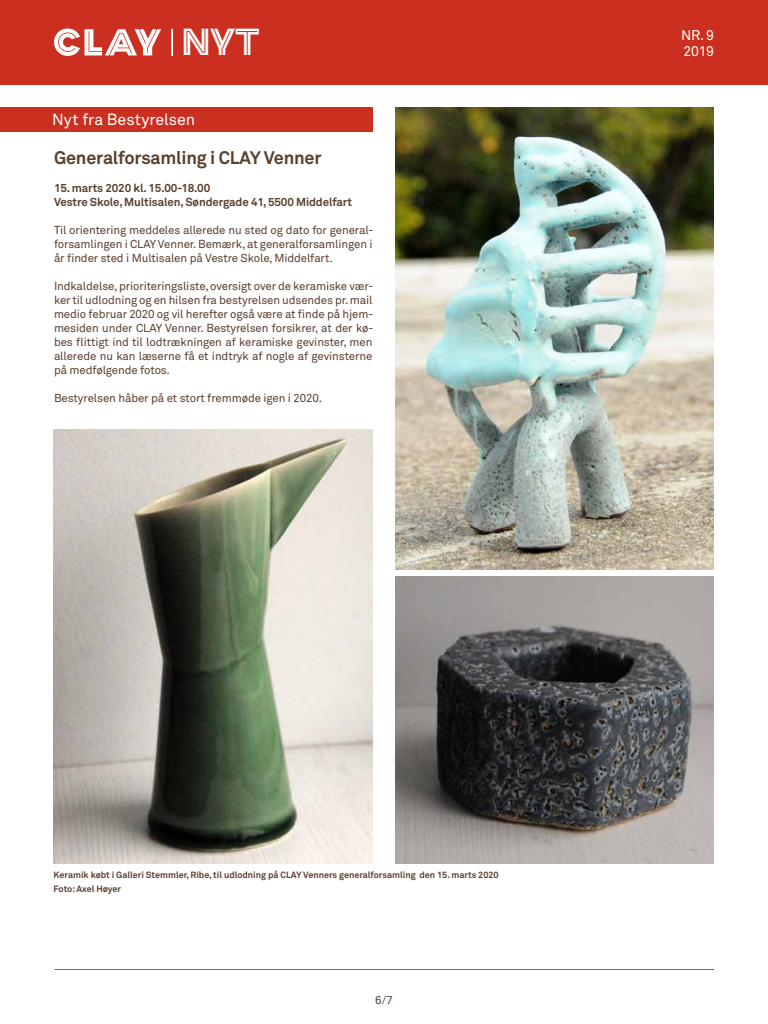
<style>
.page{position:relative;width:768px;height:1024px;background:#fff}
.page>*{position:absolute;margin:0;border:0;box-sizing:border-box;transform-origin:0 0}
.t1{font:35.1px "Clay";color:#fff}
.t2{font:700 18px "Akkurat";letter-spacing:-.01em;color:#5a3e2e}
.t3{font:16px "Akkurat";color:#fff}
.t4{font:14px/16px "Akkurat";letter-spacing:-.015em;color:#fff}
.t5{font:11.5px/14px "Akkurat";letter-spacing:-.01em;color:#5a3e2e;text-align:justify}
.t6{font:700 11.5px/14px "Akkurat";letter-spacing:-.01em;color:#5a3e2e}
.t7{font:700 9px/14px "Akkurat";color:#5a3e2e}
</style>
<div class="page">
<div style="left:0;top:0;width:768px;height:85px;background:#cb2f20"></div>
<svg style="left:54px;top:29px;width:107px;height:27px"></svg>
<div style="left:171px;top:29px;width:2px;height:27px;border:1px solid #fff"></div>
<hr style="left:54px;top:969px;width:660px;height:1px;background:#a65254">
<div style="left:0;top:108px;width:373px;height:24px;background:#cb2f20"></div>
<img style="left:395px;top:108px;width:319px;height:462px">
<img style="left:54px;top:430px;width:318px;height:434px">
<img style="left:396px;top:577px;width:318px;height:287px">
<h1 class="t1" style="left:181px;top:20px;width:80px">NYT</h1>
<p class="t4" style="left:681px;top:27px;width:34px">NR. 9<br>2019</p>
<h3 class="t3" style="left:52px;top:110px;width:145px">Nyt fra Bestyrelsen</h3>
<h2 class="t2" style="left:54px;top:146px;width:269px">Generalforsamling i CLAY Venner</h2>
<p class="t6" style="left:54px;top:181px;width:300px">15. marts 2020 kl. 15.00-18.00<br>Vestre Skole, Multisalen, Søndergade 41, 5500 Middelfart</p>
<p class="t5" style="left:54px;top:223px;width:321px">Til orientering meddeles allerede nu sted og dato for general&shy;forsamlingen i CLAY Venner. Bemærk, at generalforsamlingen i år finder sted i Multisalen på Vestre Skole, Middelfart.</p>
<p class="t5" style="left:54px;top:279px;width:321px">Indkaldelse, prioriteringsliste, oversigt over de keramiske vær&shy;ker til udlodning og en hilsen fra bestyrelsen udsendes pr. mail medio februar 2020 og vil herefter også være at finde på hjem&shy;mesiden under CLAY Venner. Bestyrelsen forsikrer, at der kø&shy;bes flittigt ind til lodtrækningen af keramiske gevinster, men allerede nu kan læserne få et indtryk af nogle af gevinsterne på medfølgende fotos.</p>
<p class="t5" style="left:54px;top:391px;width:270px">Bestyrelsen håber på et stort fremmøde igen i 2020.</p>
<p class="t7" style="left:54px;top:868px;width:447px">Keramik købt i Galleri Stemmler, Ribe, til udlodning på CLAY Venners generalforsamling den 15. marts 2020<br>Foto: Axel Høyer</p>
<p class="t5" style="left:375px;top:993px;width:19px">6/7</p>
</div>
